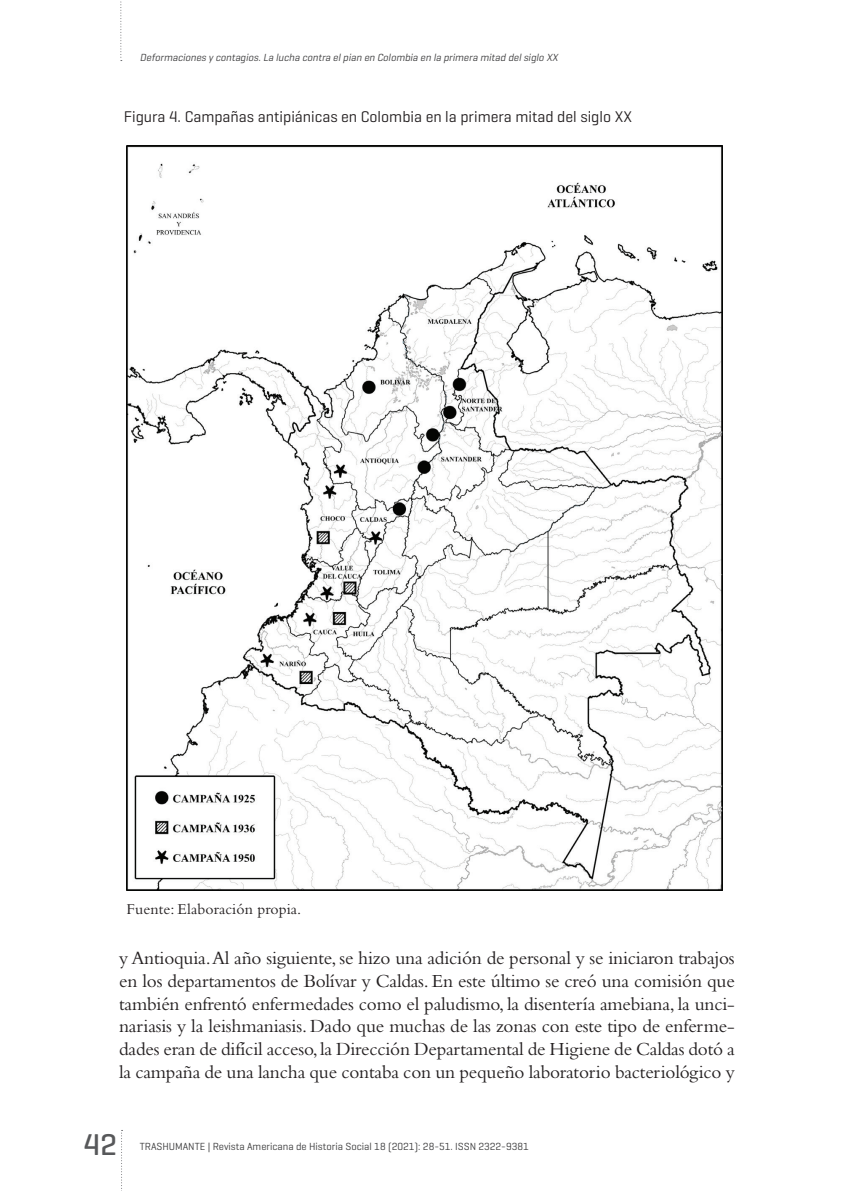
<style>
.page{position:relative;width:844px;height:1191px;background:#fff}
.page>*{position:absolute;margin:0;border:0;box-sizing:border-box;transform-origin:0 0}
.t1{font:500 30.62px "Geogrotesque";color:#57585a}
.t2{font:19.25px/22.8px "Bembo Std";letter-spacing:-.01em;color:#231f20;text-align:justify}
.t3{font:15.75px "Geogrotesque";color:#231f20}
.t4{font:15.75px "Bembo Std";letter-spacing:.005em;color:#231f20}
.t5{font:italic 10.5px "Geogrotesque";color:#3e3e3f}
.t6{font:10.5px "Geogrotesque";color:#3e3e3f}
</style>
<div class="page">
<svg style="left:121px;top:1130px;width:1px;height:61px"></svg>
<svg style="left:120px;top:1px;width:2px;height:60px"></svg>
<img style="left:126px;top:146px;width:596px;height:744px">
<p class="t5" style="left:140px;top:51px;width:421px">Deformaciones y contagios.La lucha contra elpian en Colombia en la primera mitad delsiglo XX</p>
<p class="t3" style="left:124px;top:107px;width:509px">Figura 4. Campañas antipiánicas en Colombia en la primera mitad del siglo XX</p>
<p class="t4" style="left:127px;top:900px;width:176px">Fuente: Elaboración propia.</p>
<p class="t2" style="left:119px;top:946px;width:617px">y Antioquia. Al año siguiente, se hizo una adición de personal y se iniciaron trabajos en los departamentos de Bolívar y Caldas. En este último se creó una comisión que también enfrentó enfermedades como el paludismo, la disentería amebiana, la unci&shy;nariasis y la leishmaniasis. Dado que muchas de las zonas con este tipo de enferme&shy;dades eran de difícil acceso, la Dirección Departamental de Higiene de Caldas dotó a la campaña de una lancha que contaba con un pequeño laboratorio bacteriológico y</p>
<h1 class="t1" style="left:83px;top:1125px;width:35px">42</h1>
<p class="t6" style="left:140px;top:1139px;width:390px">TRASHUMANTE | Revista Americana de Historia Social 18 (2021): 28-51. ISSN 2322-9381</p>
</div>
